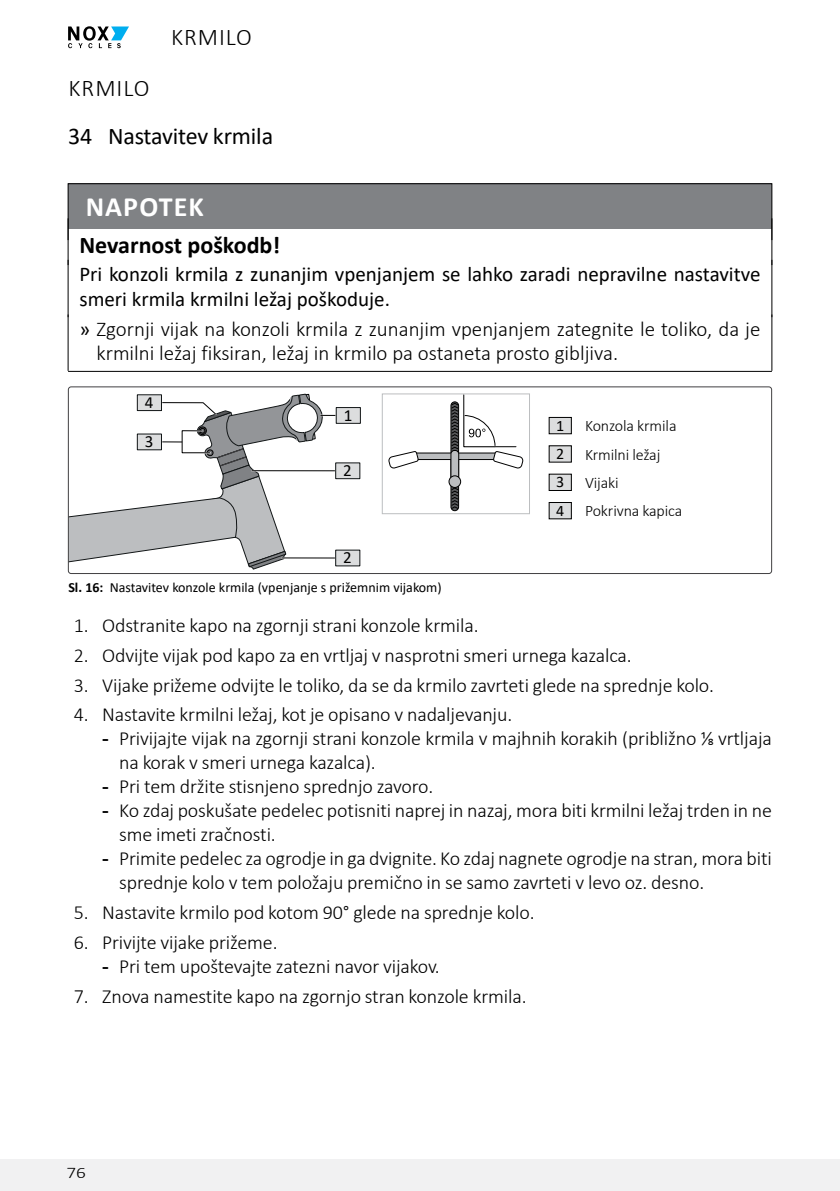
<style>
.page{position:relative;width:840px;height:1191px;background:#fff}
.page>*{position:absolute;margin:0;border:0;box-sizing:border-box;transform-origin:0 0}
.HINWEIS{font:700 28px "Calibri";letter-spacing:.04em;color:#fff}
.t1{font:24px "Calibri";letter-spacing:-.005em;color:#000}
.Art_Quelle_der_Gefahr{font:700 24px "Calibri";color:#000}
.HEADLINES_Abschnitt{font:300 24px "Calibri";letter-spacing:.04em;color:#000}
.t2{font:300 21px/24px "Calibri";color:#000}
.Folgen_der_Gefahr{font:21px/25px "Calibri";color:#000}
.t3{font:300 20px/24px "Calibri";letter-spacing:-.005em;color:#000}
.t4{font:17px "Calibri";color:#000}
.TEXT_Fließtext{font:300 16px "Calibri";letter-spacing:-.005em;color:#000}
.Igelziffer_in_GRAFIKEN{font:16px "Calibri";color:#000}
.TEXT_Fließtext-2{font:300 16px "Calibri";letter-spacing:-.005em;color:#000;scale:1.2 1}
.t5{font:14px "Calibri";color:#000}
.s1{font-weight:400}
.s2{font-weight:700}
.s3{font-family:"Arial";font-weight:400}
</style>
<div class="page">
<div style="left:0;top:1159px;width:839px;height:32px;background:#f1f1f2"></div>
<svg style="left:68px;top:26px;width:61px;height:22px"></svg>
<div style="left:68px;top:184px;width:703px;height:45px;background:#808285"></div>
<hr style="left:68px;top:218px;width:1px;height:47px;background:#000">
<hr style="left:771px;top:218px;width:1px;height:47px;background:#000">
<hr style="left:68px;top:260px;width:1px;height:57px;background:#000">
<hr style="left:771px;top:260px;width:1px;height:57px;background:#000">
<hr style="left:68px;top:314px;width:1px;height:57px;background:#000">
<hr style="left:771px;top:314px;width:1px;height:57px;background:#000">
<hr style="left:68px;top:371px;width:703px;height:1px;background:#000">
<div style="left:450px;top:401px;width:8px;height:110px;border:1px solid #000;border-radius:4px"></div>
<svg style="left:388px;top:393px;width:135px;height:116px"></svg>
<hr style="left:320px;top:415px;width:34px;height:1px;background:#000">
<div style="left:336px;top:407px;width:24px;height:16px;background:#dcddde"></div>
<div style="left:336px;top:407px;width:24px;height:16px;border:1px solid #121617"></div>
<hr style="left:252px;top:470px;width:101px;height:1px;background:#000">
<div style="left:335px;top:463px;width:24px;height:15px;background:#dcddde"></div>
<div style="left:335px;top:462px;width:25px;height:17px;border:1px solid #121617"></div>
<hr style="left:281px;top:557px;width:72px;height:1px;background:#000">
<div style="left:335px;top:550px;width:24px;height:16px;background:#dcddde"></div>
<svg style="left:70px;top:393px;width:253px;height:177px"></svg>
<div style="left:136px;top:433px;width:26px;height:17px;border:2px solid #fff"></div>
<div style="left:137px;top:434px;width:24px;height:16px;background:#dcddde"></div>
<div style="left:137px;top:434px;width:25px;height:16px;border:1px solid #121617"></div>
<div style="left:382px;top:394px;width:147px;height:120px;border:1px solid #bcbec0"></div>
<div style="left:68px;top:386px;width:703px;height:188px;border:1px solid #414042;border-radius:3px"></div>
<svg style="left:548px;top:416px;width:24px;height:19px"></svg>
<div style="left:549px;top:417px;width:22px;height:17px;background:#dcddde"></div>
<div style="left:548px;top:417px;width:23px;height:17px;border:1px solid #000"></div>
<div style="left:549px;top:446px;width:22px;height:16px;background:#dcddde"></div>
<div style="left:549px;top:474px;width:22px;height:16px;background:#dcddde"></div>
<div style="left:548px;top:474px;width:23px;height:17px;border:1px solid #000"></div>
<div style="left:549px;top:502px;width:22px;height:17px;background:#dcddde"></div>
<div style="left:548px;top:502px;width:23px;height:17px;border:1px solid #000"></div>
<p class="HEADLINES_Abschnitt" style="left:171px;top:23px;width:82px">KRMILO</p>
<p class="HEADLINES_Abschnitt" style="left:69px;top:73px;width:82px">KRMILO</p>
<p class="t1" style="left:68px;top:119px;width:206px">34 Nastavitev krmila</p>
<p class="HINWEIS" style="left:86px;top:187px;width:120px">NAPOTEK</p>
<p class="Art_Quelle_der_Gefahr" style="left:79px;top:228px;width:202px">Nevarnost poškodb!</p>
<p class="Folgen_der_Gefahr" style="left:79px;top:261px;width:682px">Pri konzoli krmila z zunanjim vpenjanjem se lahko zaradi nepravilne nastavitve smeri krmila krmilni ležaj poškoduje.</p>
<p class="t2" style="left:96px;top:317px;width:665px;text-indent:-17px"><span class="s1">»</span> Zgornji vijak na konzoli krmila z zunanjim vpenjanjem zategnite le toliko, da je krmilni ležaj fiksiran, ležaj in krmilo pa ostaneta prosto gibljiva.</p>
<p class="t4" style="left:145px;top:390px;width:10px">4</p>
<p class="t4" style="left:145px;top:430px;width:10px">3</p>
<p class="t4" style="left:343px;top:403px;width:10px">1</p>
<p class="t4" style="left:343px;top:458px;width:10px">2</p>
<p class="t4" style="left:343px;top:546px;width:10px">2</p>
<p class="Igelziffer_in_GRAFIKEN" style="left:556px;top:414px;width:10px">1</p>
<p class="TEXT_Fließtext" style="left:584px;top:416px;width:93px">Konzola krmila</p>
<p class="Igelziffer_in_GRAFIKEN" style="left:556px;top:442px;width:10px">2</p>
<p class="TEXT_Fließtext" style="left:584px;top:444px;width:77px">Krmilni ležaj</p>
<p class="Igelziffer_in_GRAFIKEN" style="left:556px;top:471px;width:10px">3</p>
<p class="TEXT_Fließtext" style="left:584px;top:473px;width:35px">Vijaki</p>
<p class="Igelziffer_in_GRAFIKEN" style="left:556px;top:499px;width:10px">4</p>
<p class="TEXT_Fließtext" style="left:584px;top:501px;width:99px">Pokrivna kapica</p>
<p class="t5" style="left:68px;top:577px;width:374px"><span class="s2">Sl. 16:</span> Nastavitev konzole krmila (vpenjanje s prižemnim vijakom)</p>
<p class="t3" style="left:74px;top:613px;width:406px">1. Odstranite kapo na zgornji strani konzole krmila.</p>
<p class="t3" style="left:74px;top:643px;width:559px">2. Odvijte vijak pod kapo za en vrtljaj v nasprotni smeri urnega kazalca.</p>
<p class="t3" style="left:74px;top:673px;width:641px">3. Vijake prižeme odvijte le toliko, da se da krmilo zavrteti glede na sprednje kolo.</p>
<p class="t3" style="left:74px;top:702px;width:439px">4. Nastavite krmilni ležaj, kot je opisano v nadaljevanju.</p>
<p class="t3" style="left:119px;top:726px;width:653px;text-indent:-17px"><span class="s3">-</span> Privijajte vijak na zgornji strani konzole krmila v majhnih korakih (približno ⅛ vrtljaja na korak v smeri urnega kazalca).</p>
<p class="t3" style="left:102px;top:774px;width:332px"><span class="s3">-</span> Pri tem držite stisnjeno sprednjo zavoro.</p>
<p class="t3" style="left:119px;top:798px;width:654px;text-indent:-17px"><span class="s3">-</span> Ko zdaj poskušate pedelec potisniti naprej in nazaj, mora biti krmilni ležaj trden in ne sme imeti zračnosti.</p>
<p class="t3" style="left:119px;top:846px;width:653px;text-indent:-17px"><span class="s3">-</span> Primite pedelec za ogrodje in ga dvignite. Ko zdaj nagnete ogrodje na stran, mora biti sprednje kolo v tem položaju premično in se samo zavrteti v levo oz. desno.</p>
<p class="t3" style="left:74px;top:900px;width:462px">5. Nastavite krmilo pod kotom 90° glede na sprednje kolo.</p>
<p class="t3" style="left:74px;top:930px;width:205px">6. Privijte vijake prižeme.</p>
<p class="t3" style="left:102px;top:954px;width:339px"><span class="s3">-</span> Pri tem upoštevajte zatezni navor vijakov.</p>
<p class="t3" style="left:74px;top:983px;width:454px">7. Znova namestite kapo na zgornjo stran konzole krmila.</p>
<p class="TEXT_Fließtext-2" style="left:66px;top:1162px;width:18px">76</p>
</div>
